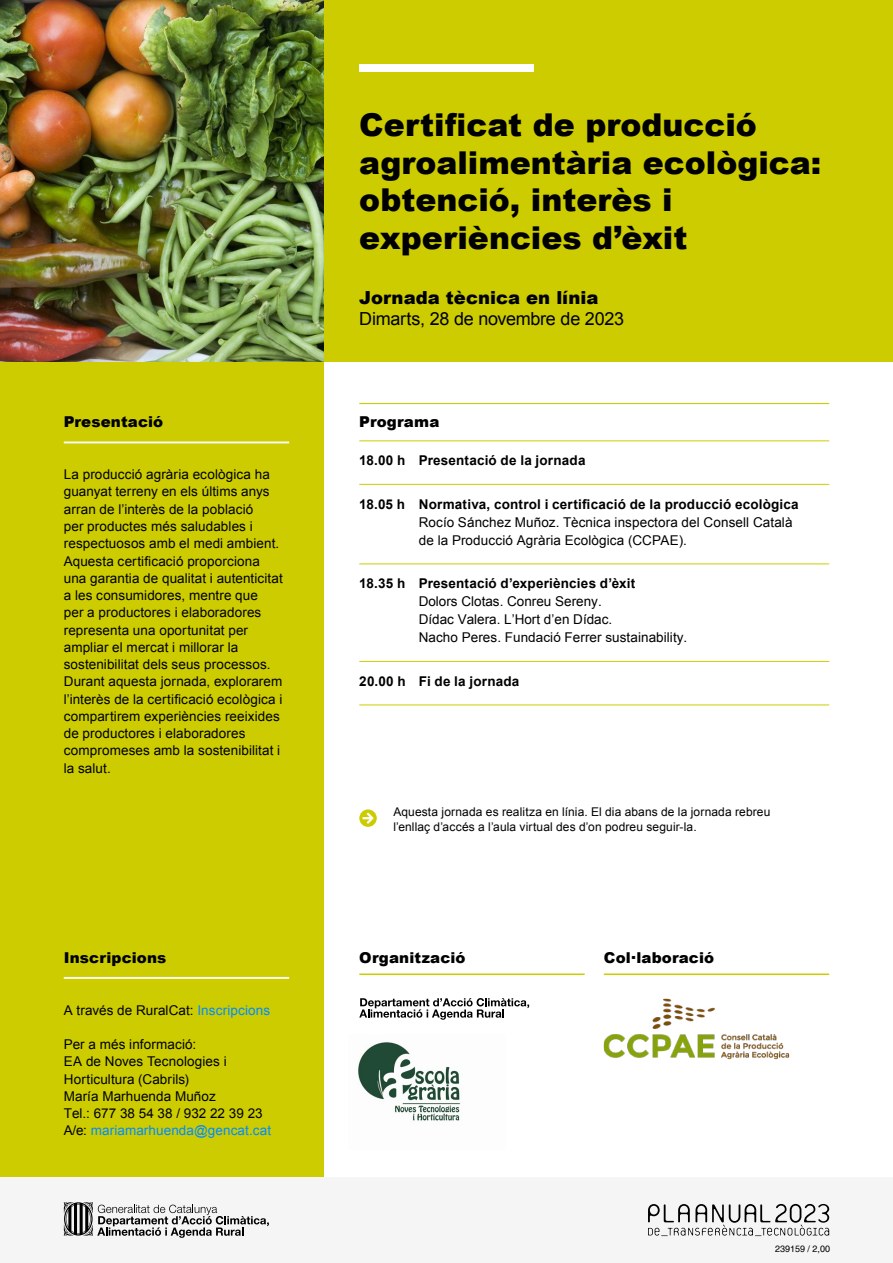
<style>
.page{position:relative;width:893px;height:1263px;background:#fff}
.page>*{position:absolute;margin:0;border:0;box-sizing:border-box;transform-origin:0 0}
.t1{font:900 31.5px/37.5px "Arial";color:#000}
.t2{font:18px "Arial";letter-spacing:-.015em;color:#000}
.t3{font:900 18px "Arial";letter-spacing:.005em;color:#000}
.t4{font:900 15px "Arial";letter-spacing:.01em;color:#000}
.P4{font:13.5px/17.2px "Arial";letter-spacing:.005em;color:#000}
.P1{font:13.5px/18px "Arial";letter-spacing:.005em;color:#000}
.P1-2{font:700 13.5px "Arial";letter-spacing:.015em;color:#000}
.P4-2{font:12px/15px "Arial";letter-spacing:.01em;color:#000}
.t5{font:9px "Helvetica";color:#000}
.s1{color:#008cff}
.s2{font-weight:700}
</style>
<div class="page">
<div style="left:0;top:361px;width:323px;height:817px;background:#cc0"></div>
<div style="left:323px;top:0;width:570px;height:361px;background:#cc0"></div>
<div style="left:0;top:1178px;width:893px;height:85px;background:#f5f5f5"></div>
<img style="left:358px;top:1042px;width:103px;height:79px">
<svg style="left:64px;top:1202px;width:205px;height:36px"></svg>
<div style="left:359px;top:64px;width:175px;height:7px;background:#fff"></div>
<svg style="left:648px;top:1204px;width:181px;height:32px"></svg>
<hr style="left:359px;top:403px;width:470px;height:1px;background:#cc0">
<hr style="left:359px;top:440px;width:470px;height:1px;background:#cc0">
<hr style="left:359px;top:484px;width:470px;height:1px;background:#cc0">
<hr style="left:359px;top:563px;width:470px;height:1px;background:#cc0">
<hr style="left:359px;top:661px;width:470px;height:1px;background:#cc0">
<hr style="left:359px;top:704px;width:470px;height:1px;background:#cc0">
<hr style="left:64px;top:441px;width:225px;height:2px;background:#fff">
<hr style="left:64px;top:977px;width:225px;height:2px;background:#fff">
<hr style="left:359px;top:973px;width:226px;height:2px;background:#cc0">
<hr style="left:604px;top:973px;width:225px;height:2px;background:#cc0">
<svg style="left:359px;top:809px;width:18px;height:18px"></svg>
<img style="left:0;top:0;width:323px;height:361px">
<svg style="left:359px;top:998px;width:170px;height:22px"></svg>
<img style="left:604px;top:998px;width:186px;height:62px">
<h6 class="t4" style="left:64px;top:411px;width:101px">Presentació</h6>
<p class="P4" style="left:64px;top:466px;width:221px">La producció agrària ecològica ha guanyat terreny en els últims anys arran de l’interès de la població<br>per productes més saludables i respectuosos amb el medi ambient.<br>Aquesta certificació proporciona una garantia de qualitat i autenticitat a les consumidores, mentre que<br>per a productores i elaboradores representa una oportunitat per ampliar el mercat i millorar la sostenibilitat dels seus processos.<br>Durant aquesta jornada, explorarem l’interès de la certificació ecològica i compartirem experiències reeixides de productores i elaboradores compromeses amb la sostenibilitat i la salut.</p>
<h6 class="t4" style="left:64px;top:947px;width:104px">Inscripcions</h6>
<p class="P4" style="left:64px;top:1001px;width:208px">A través de RuralCat: <span class="s1">Inscripcions</span></p>
<p class="P4" style="left:64px;top:1036px;width:209px">Per a més informació:<br>EA de Noves Tecnologies i<br>Horticultura (Cabrils)<br>María Marhuenda Muñoz<br>Tel.: 677 38 54 38 / 932 22 39 23<br>A/e: <span class="s1">mariamarhuenda@gencat.cat</span></p>
<h1 class="t1" style="left:359px;top:105px;width:464px">Certificat de producció agroalimentària ecològica: obtenció, interès i experiències d’èxit</h1>
<h2 class="t3" style="left:359px;top:285px;width:241px">Jornada tècnica en línia</h2>
<h3 class="t2" style="left:359px;top:307px;width:266px">Dimarts, 28 de novembre de 2023</h3>
<h4 class="t4" style="left:359px;top:411px;width:82px">Programa</h4>
<p class="P1-2" style="left:359px;top:451px;width:228px">18.00 h Presentació de la jornada</p>
<p class="P1" style="left:419px;top:495px;width:381px;text-indent:-60px"><span class="s2">18.05 h Normativa, control i certificació de la producció ecològica<br></span>Rocío Sánchez Muñoz. Tècnica inspectora del Consell Català de la Producció Agrària Ecològica (CCPAE).</p>
<p class="P1" style="left:419px;top:574px;width:270px;text-indent:-59px"><span class="s2">18.35 h Presentació d’experiències d’èxit<br></span>Dolors Clotas. Conreu Sereny.<br>Dídac Valera. L’Hort d’en Dídac.<br>Nacho Peres. Fundació Ferrer sustainability.</p>
<p class="P1-2" style="left:359px;top:672px;width:162px">20.00 h Fi de la jornada</p>
<p class="P4-2" style="left:393px;top:804px;width:379px">Aquesta jornada es realitza en línia. El dia abans de la jornada rebreu l’enllaç d’accés a l’aula virtual des d’on podreu seguir-la.</p>
<h5 class="t4" style="left:359px;top:947px;width:108px">Organització</h5>
<h5 class="t4" style="left:604px;top:947px;width:112px">Col·laboració</h5>
<p class="t5" style="left:775px;top:1243px;width:57px">239159 / 2,00</p>
</div>
